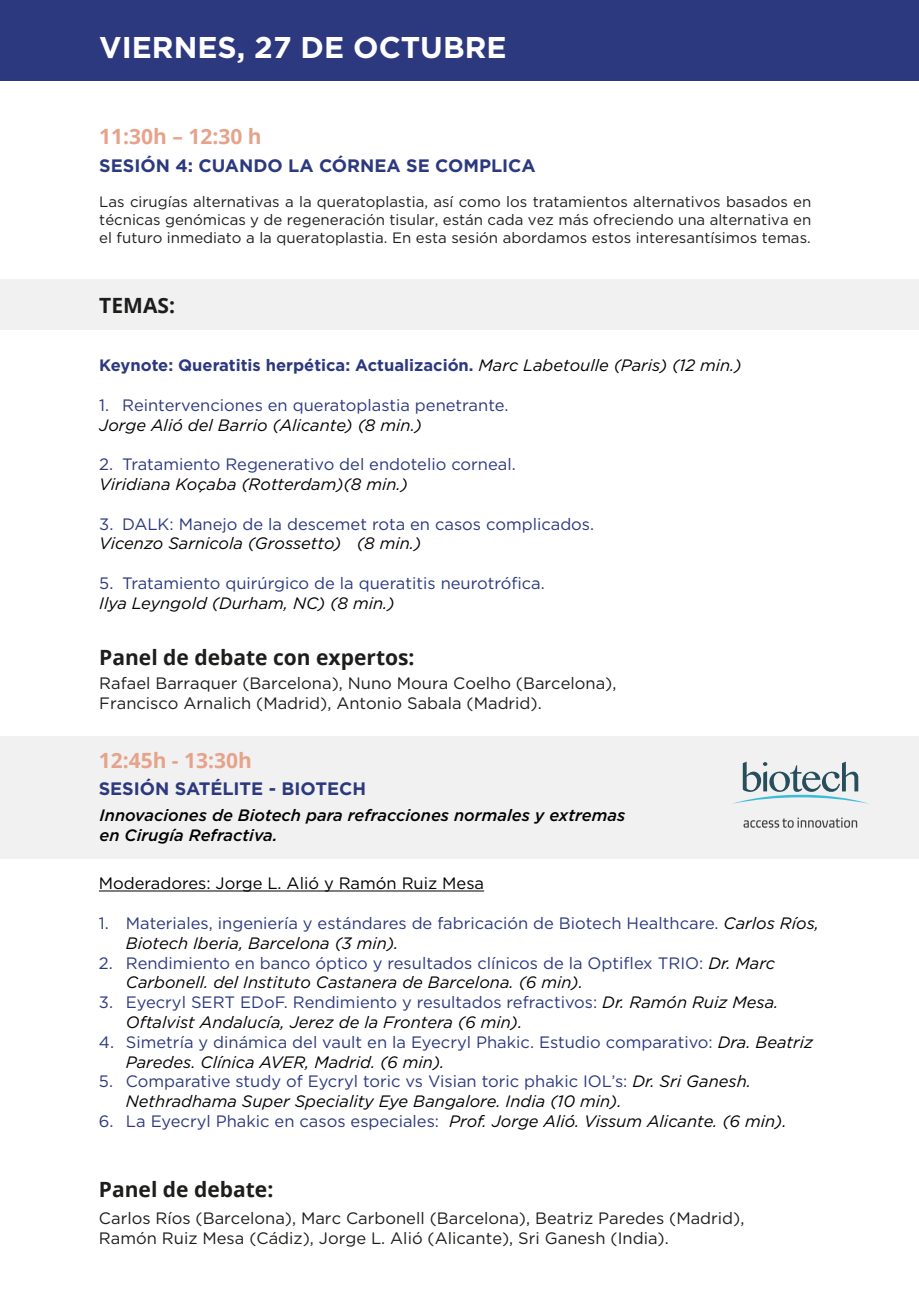
<style>
.page{position:relative;width:919px;height:1289px;background:#fff}
.page>*{position:absolute;margin:0;border:0;box-sizing:border-box;transform-origin:0 0}
.t1{font:700 30px "Gotham";color:#fff}
.t2{font:700 21px "Open Sans";color:#1d1d1b}
.t3{font:700 21px "Open Sans";color:#e5a38b}
.t4{font:700 18px "Gotham";color:#2c397e}
.t5{font:16.5px/19.8px "Gotham";color:#2c397e}
.t6{font:italic 16.5px/19.8px "Gotham";color:#000}
.t7{font:16.5px/19.8px "Gotham";color:#1d1d1b}
.t8{font:italic 16.5px "Gotham";color:#010101}
.t9{font:italic 500 16.5px/19.8px "Gotham";color:#010101}
.t10{font:700 16.5px "Gotham";color:#2c397e}
.t11{font:16.5px "Gotham";color:#000}
.t12{font:15px/18px "Gotham";color:#1d1d1b;text-align:justify}
.s1{font-weight:400;font-style:italic;color:#010101}
.s2{font-style:italic;color:#000}
.s3{font-style:normal;color:#2c397e}
</style>
<div class="page">
<div style="left:0;top:0;width:918px;height:81px;background:#2c397e"></div>
<div style="left:0;top:280px;width:918px;height:50px;background:#f2f1f2"></div>
<div style="left:0;top:736px;width:918px;height:123px;background:#f2f1f2"></div>
<svg style="left:735px;top:761px;width:131px;height:42px"></svg>
<svg style="left:743px;top:817px;width:114px;height:10px"></svg>
<hr style="left:99px;top:890px;width:385px;height:1px;background:#000">
<h1 class="t1" style="left:99px;top:27px;width:408px">VIERNES, 27 DE OCTUBRE</h1>
<p class="t3" style="left:99px;top:122px;width:164px">11:30h – 12:30 h</p>
<p class="t4" style="left:99px;top:153px;width:438px">SESIÓN 4: CUANDO LA CÓRNEA SE COMPLICA</p>
<p class="t12" style="left:99px;top:192px;width:713px">Las cirugías alternativas a la queratoplastia, así como los tratamientos alternativos basados en técnicas genómicas y de regeneración tisular, están cada vez más ofreciendo una alternativa en el futuro inmediato a la queratoplastia. En esta sesión abordamos estos interesantísimos temas.</p>
<p class="t2" style="left:99px;top:291px;width:77px">TEMAS:</p>
<p class="t10" style="left:99px;top:354px;width:644px">Keynote: Queratitis herpética: Actualización. <span class="s1">Marc Labetoulle (Paris) (12 min.)</span></p>
<p class="t5" style="left:99px;top:394px;width:410px">1. Reintervenciones en queratoplastia penetrante.</p>
<p class="t8" style="left:99px;top:414px;width:324px">Jorge Alió del Barrio (Alicante) (8 min.)</p>
<p class="t5" style="left:99px;top:454px;width:418px">2. Tratamiento Regenerativo del endotelio corneal.</p>
<p class="t8" style="left:99px;top:473px;width:310px">Viridiana Koçaba (Rotterdam)(8 min.)</p>
<p class="t5" style="left:99px;top:513px;width:496px">3. DALK: Manejo de la descemet rota en casos complicados.</p>
<p class="t8" style="left:99px;top:533px;width:323px">Vicenzo Sarnicola (Grossetto) (8 min.)</p>
<p class="t5" style="left:99px;top:573px;width:447px">5. Tratamiento quirúrgico de la queratitis neurotrófica.</p>
<p class="t8" style="left:99px;top:592px;width:297px">Ilya Leyngold (Durham, NC) (8 min.)</p>
<p class="t2" style="left:99px;top:642px;width:317px">Panel de debate con expertos:</p>
<p class="t7" style="left:99px;top:672px;width:518px">Rafael Barraquer (Barcelona), Nuno Moura Coelho (Barcelona),<br>Francisco Arnalich (Madrid), Antonio Sabala (Madrid).</p>
<p class="t3" style="left:99px;top:745px;width:155px">12:45h - 13:30h</p>
<p class="t4" style="left:99px;top:777px;width:269px">SESIÓN SATÉLITE - BIOTECH</p>
<p class="t9" style="left:100px;top:805px;width:527px">Innovaciones de Biotech para refracciones normales y extremas en Cirugía Refractiva.</p>
<p class="t11" style="left:99px;top:872px;width:386px">Moderadores: Jorge L. Alió y Ramón Ruiz Mesa</p>
<p class="t5" style="left:126px;top:912px;width:694px;text-indent:-27px">1. Materiales, ingeniería y estándares de fabricación de Biotech Healthcare. <span class="s2">Carlos Ríos,<br>Biotech Iberia, Barcelona (3 min).</span></p>
<p class="t5" style="left:126px;top:952px;width:650px;text-indent:-27px">2. Rendimiento en banco óptico y resultados clínicos de la Optiflex TRIO: <span class="s2">Dr. Marc<br>Carbonell. del Instituto Castanera de Barcelona. (6 min).</span></p>
<p class="t6" style="left:126px;top:992px;width:654px;text-indent:-27px"><span class="s3">3. Eyecryl SERT EDoF. Rendimiento y resultados refractivos:</span> Dr. Ramón Ruiz Mesa.<br>Oftalvist Andalucía, Jerez de la Frontera (6 min).</p>
<p class="t5" style="left:126px;top:1031px;width:688px;text-indent:-27px">4. Simetría y dinámica del vault en la Eyecryl Phakic. Estudio comparativo: <span class="s2">Dra. Beatriz<br>Paredes. Clínica AVER, Madrid. (6 min).</span></p>
<p class="t6" style="left:126px;top:1071px;width:626px;text-indent:-27px"><span class="s3">5. Comparative study of Eycryl toric vs Visian toric phakic IOL’s:</span> Dr. Sri Ganesh.<br>Nethradhama Super Speciality Eye Bangalore. India (10 min).</p>
<p class="t6" style="left:99px;top:1110px;width:689px"><span class="s3">6. La Eyecryl Phakic en casos especiales:</span> Prof. Jorge Alió. Vissum Alicante. (6 min).</p>
<p class="t2" style="left:99px;top:1174px;width:176px">Panel de debate:</p>
<p class="t7" style="left:99px;top:1208px;width:647px">Carlos Ríos (Barcelona), Marc Carbonell (Barcelona), Beatriz Paredes (Madrid),<br>Ramón Ruiz Mesa (Cádiz), Jorge L. Alió (Alicante), Sri Ganesh (India).</p>
</div>
